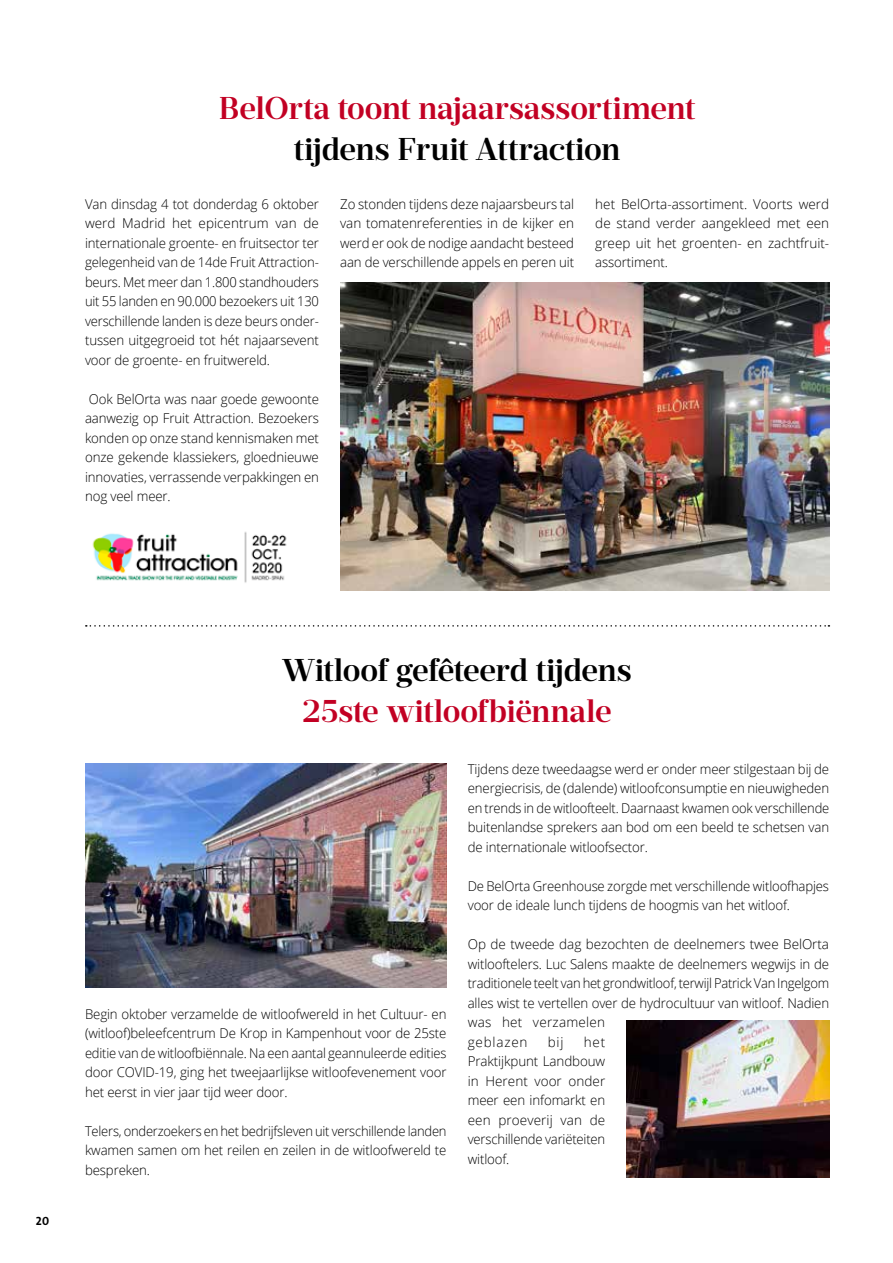
<style>
.page{position:relative;width:893px;height:1263px;background:#fff}
.page>*{position:absolute;margin:0;border:0;box-sizing:border-box;transform-origin:0 0}
.t1{font:600 31.5px "Prumo Deck";letter-spacing:-.005em;color:#c20023}
.t2{font:600 31.5px "Prumo Deck";letter-spacing:-.01em;color:#000}
.t3{font:300 13.5px/19.5px "Open Sans";letter-spacing:-.01em;color:#000;text-align:justify}
.t4{font:300 13.5px/19.5px "Open Sans";letter-spacing:-.01em;color:#000;text-align:justify;scale:.96 1}
.t5{font:12px "The Sans Bold Caps";color:#000}
</style>
<div class="page">
<svg style="left:86px;top:625px;width:743px;height:2px"></svg>
<img style="left:340px;top:283px;width:489px;height:307px">
<img style="left:626px;top:1020px;width:203px;height:158px">
<img style="left:85px;top:763px;width:361px;height:224px">
<img style="left:92px;top:531px;width:195px;height:52px">
<h1 class="t1" style="left:219px;top:90px;width:478px">BelOrta toont najaarsassortiment</h1>
<h1 class="t2" style="left:294px;top:130px;width:328px">tijdens Fruit Attraction</h1>
<p class="t3" style="left:85px;top:194px;width:235px">Van dinsdag 4 tot donderdag 6 oktober werd Madrid het epicentrum van de internationale groente- en fruitsector ter gelegenheid van de 14de Fruit Attraction&shy;beurs. Met meer dan 1.800 standhouders uit 55 landen en 90.000 bezoekers uit 130 verschillende landen is deze beurs onder&shy;tussen uitgegroeid tot hét najaarsevent voor de groente- en fruitwereld.</p>
<p class="t3" style="left:85px;top:389px;width:235px">Ook BelOrta was naar goede gewoonte aanwezig op Fruit Attraction. Bezoekers konden op onze stand kennismaken met onze gekende klassiekers, gloednieuwe innovaties, verrassende verpakkingen en nog veel meer.</p>
<p class="t3" style="left:340px;top:194px;width:235px">Zo stonden tijdens deze najaarsbeurs tal van tomatenreferenties in de kijker en werd er ook de nodige aandacht besteed aan de verschillende appels en peren uit</p>
<p class="t3" style="left:595px;top:194px;width:235px">het BelOrta-assortiment. Voorts werd de stand verder aangekleed met een greep uit het groenten- en zachtfruit&shy;assortiment.</p>
<p class="t5" style="left:36px;top:1211px;width:15px">20</p>
<h1 class="t2" style="left:283px;top:652px;width:351px">Witloof gefêteerd tijdens</h1>
<h1 class="t1" style="left:303px;top:692px;width:311px">25ste witloofbiënnale</h1>
<p class="t3" style="left:85px;top:1004px;width:363px">Begin oktober verzamelde de witloofwereld in het Cultuur- en (witloof)beleefcentrum De Krop in Kampenhout voor de 25ste editie van de witloofbiënnale. Na een aantal geannuleerde edities door COVID-19, ging het tweejaarlijkse witloofevenement voor het eerst in vier jaar tijd weer door.</p>
<p class="t4" style="left:85px;top:1121px;width:378px">Telers, onderzoekers en het bedrijfsleven uit verschillende landen kwamen samen om het reilen en zeilen in de witloofwereld te bespreken.</p>
<p class="t3" style="left:468px;top:758px;width:363px">Tijdens deze tweedaagse werd er onder meer stilgestaan bij de energiecrisis, de (dalende) witloofconsumptie en nieuwigheden en trends in de witloofteelt. Daarnaast kwamen ook verschillende buitenlandse sprekers aan bod om een beeld te schetsen van de internationale witloofsector.</p>
<p class="t3" style="left:468px;top:875px;width:363px">De BelOrta Greenhouse zorgde met verschillende witloofhapjes voor de ideale lunch tijdens de hoogmis van het witloof.</p>
<p class="t3" style="left:468px;top:934px;width:363px;text-align:left">Op de tweede dag bezochten de deelnemers twee BelOrta witlooftelers. Luc Salens maakte de deelnemers wegwijs in de traditionele teelt van het grondwitloof, terwijl Patrick Van Ingelgom alles wist te vertellen over de hydrocultuur van witloof. Nadien was het verzamelen<br>geblazen</p>
<p class="t3" style="left:468px;top:1031px;width:139px;text-indent:116px">het Praktijkpunt Landbouw in Herent voor onder meer een infomarkt en een proeverij van de verschillende variëteiten witloof.</p>
<p class="t3" style="left:548px;top:1031px;width:17px">bij</p>
</div>
